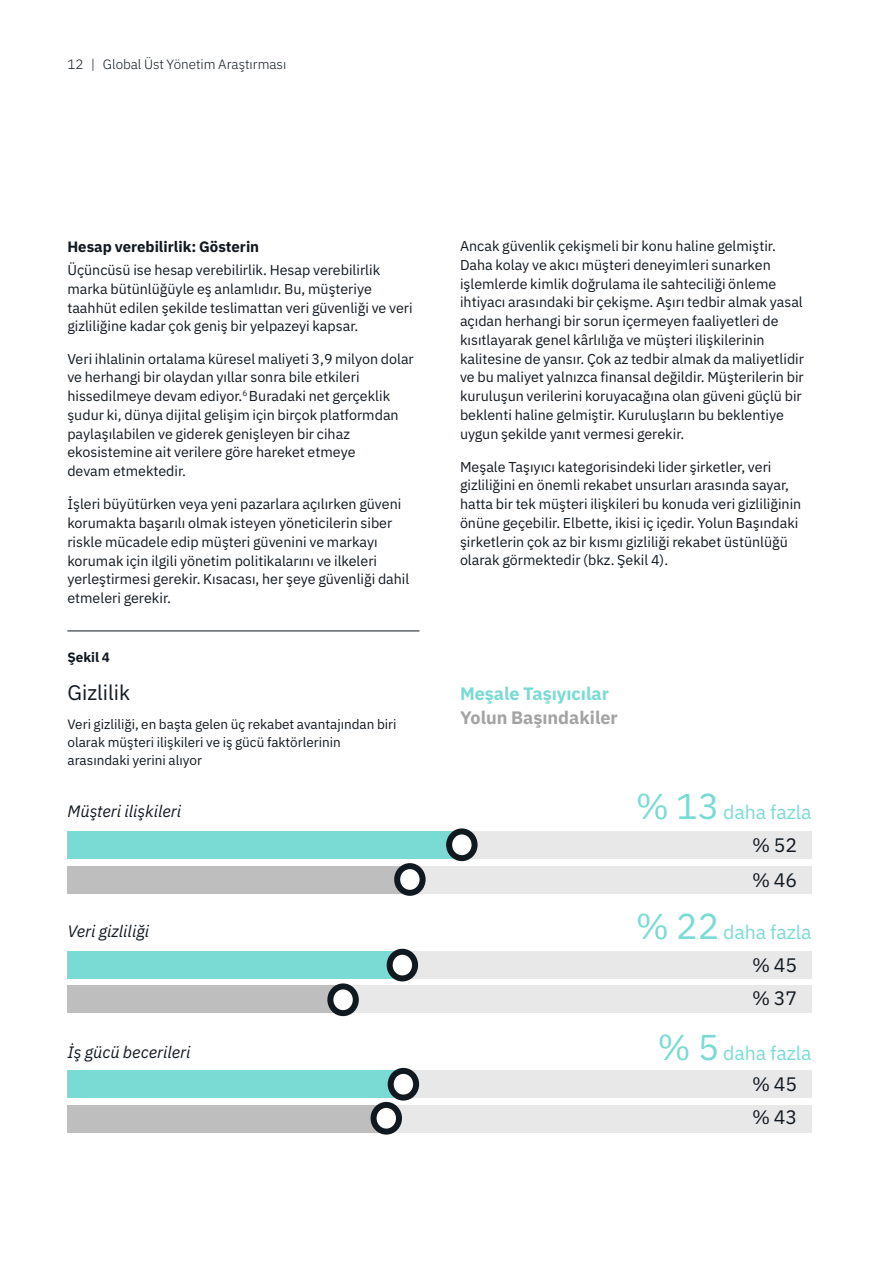
<style>
.page{position:relative;width:893px;height:1263px;background:#fff}
.page>*{position:absolute;margin:0;border:0;box-sizing:border-box;transform-origin:0 0}
.t1{font:21px "IBM Plex Sans";color:#101820}
.t2{font:19.5px/33px "IBM Plex Sans";color:#7adbd4}
.t3{font:19.5px "IBM Plex Sans";color:#101820}
.t4{font:700 18px "IBM Plex Sans";color:#7adbd4}
.t5{font:700 18px "IBM Plex Sans";color:#a4a3a3}
.t6{font:italic 16.5px "IBM Plex Sans";color:#101820}
.t7{font:700 15px "IBM Plex Sans";color:#101820}
.t8{font:14.25px/18.8px "IBM Plex Sans";color:#101820}
.t9{font:13.5px/18px "IBM Plex Sans";color:#101820}
.t10{font:300 13.5px "IBM Plex Sans";color:#101820}
.t11{font:700 13.5px "IBM Plex Sans";color:#101820}
.s1{font-size:36px}
.s2{color:#101820}
</style>
<div class="page">
<div style="left:68px;top:832px;width:744px;height:27px;background:#e9e8e8"></div>
<div style="left:68px;top:832px;width:392px;height:27px;background:#7adbd4"></div>
<div style="left:68px;top:866px;width:744px;height:27px;background:#e9e8e8"></div>
<div style="left:68px;top:866px;width:342px;height:27px;background:#bebebe"></div>
<div style="left:68px;top:951px;width:744px;height:27px;background:#e9e8e8"></div>
<div style="left:68px;top:951px;width:335px;height:27px;background:#7adbd4"></div>
<div style="left:68px;top:986px;width:744px;height:27px;background:#e9e8e8"></div>
<div style="left:68px;top:986px;width:277px;height:27px;background:#bebebe"></div>
<div style="left:68px;top:1071px;width:744px;height:27px;background:#e9e8e8"></div>
<div style="left:68px;top:1071px;width:335px;height:27px;background:#7adbd4"></div>
<div style="left:68px;top:1105px;width:744px;height:27px;background:#e9e8e8"></div>
<div style="left:68px;top:1105px;width:323px;height:27px;background:#bebebe"></div>
<hr style="left:67px;top:630px;width:352px;height:1px;background:#101820">
<div style="left:374px;top:1105px;width:25px;height:26px;background:#fff;border-radius:50%"></div>
<div style="left:371px;top:1102px;width:31px;height:32px;border:6px solid #101820;border-radius:50%"></div>
<div style="left:391px;top:1071px;width:25px;height:26px;background:#fff;border-radius:50%"></div>
<div style="left:388px;top:1068px;width:31px;height:32px;border:6px solid #101820;border-radius:50%"></div>
<svg style="left:330px;top:986px;width:26px;height:27px"></svg>
<div style="left:327px;top:983px;width:32px;height:33px;border:6px solid #101820;border-radius:50%"></div>
<div style="left:390px;top:952px;width:25px;height:26px;background:#fff;border-radius:50%"></div>
<div style="left:387px;top:949px;width:31px;height:32px;border:6px solid #101820;border-radius:50%"></div>
<svg style="left:397px;top:866px;width:26px;height:27px"></svg>
<div style="left:394px;top:863px;width:32px;height:33px;border:6px solid #101820;border-radius:50%"></div>
<svg style="left:449px;top:831px;width:26px;height:27px"></svg>
<div style="left:446px;top:828px;width:32px;height:33px;border:6px solid #101820;border-radius:50%"></div>
<p class="t10" style="left:67px;top:54px;width:220px">12 | Global Üst Yönetim Araştırması</p>
<p class="t7" style="left:67px;top:234px;width:193px">Hesap verebilirlik: Gösterin</p>
<p class="t8" style="left:67px;top:259px;width:347px">Üçüncüsü ise hesap verebilirlik. Hesap verebilirlik marka bütünlüğüyle eş anlamlıdır. Bu, müşteriye taahhüt edilen şekilde teslimattan veri güvenliği ve veri gizliliğine kadar çok geniş bir yelpazeyi kapsar.</p>
<p class="t8" style="left:67px;top:348px;width:348px">Veri ihlalinin ortalama küresel maliyeti 3,9 milyon dolar ve herhangi bir olaydan yıllar sonra bile etkileri hissedilmeye devam ediyor.<sup>6</sup> Buradaki net gerçeklik şudur ki, dünya dijital gelişim için birçok platformdan paylaşılabilen ve giderek genişleyen bir cihaz ekosistemine ait verilere göre hareket etmeye<br>devam etmektedir.</p>
<p class="t8" style="left:67px;top:494px;width:344px">İşleri büyütürken veya yeni pazarlara açılırken güveni korumakta başarılı olmak isteyen yöneticilerin siber riskle mücadele edip müşteri güvenini ve markayı korumak için ilgili yönetim politikalarını ve ilkeleri yerleştirmesi gerekir. Kısacası, her şeye güvenliği dahil etmeleri gerekir.</p>
<p class="t8" style="left:460px;top:235px;width:346px">Ancak güvenlik çekişmeli bir konu haline gelmiştir.<br>Daha kolay ve akıcı müşteri deneyimleri sunarken işlemlerde kimlik doğrulama ile sahteciliği önleme ihtiyacı arasındaki bir çekişme. Aşırı tedbir almak yasal açıdan herhangi bir sorun içermeyen faaliyetleri de kısıtlayarak genel kârlılığa ve müşteri ilişkilerinin kalitesine de yansır. Çok az tedbir almak da maliyetlidir ve bu maliyet yalnızca finansal değildir. Müşterilerin bir kuruluşun verilerini koruyacağına olan güveni güçlü bir beklenti haline gelmiştir. Kuruluşların bu beklentiye uygun şekilde yanıt vermesi gerekir.</p>
<p class="t8" style="left:460px;top:456px;width:343px">Meşale Taşıyıcı kategorisindeki lider şirketler, veri gizliliğini en önemli rekabet unsurları arasında sayar, hatta bir tek müşteri ilişkileri bu konuda veri gizliliğinin önüne geçebilir. Elbette, ikisi iç içedir. Yolun Başındaki şirketlerin çok az bir kısmı gizliliği rekabet üstünlüğü olarak görmektedir (bkz. Şekil 4).</p>
<p class="t11" style="left:68px;top:647px;width:44px">Şekil 4</p>
<h1 class="t1" style="left:68px;top:676px;width:64px">Gizlilik</h1>
<p class="t4" style="left:460px;top:679px;width:151px">Meşale Taşıyıcılar</p>
<p class="t5" style="left:460px;top:703px;width:159px">Yolun Başındakiler</p>
<p class="t9" style="left:68px;top:714px;width:331px">Veri gizliliği, en başta gelen üç rekabet avantajından biri olarak müşteri ilişkileri ve iş gücü faktörlerinin arasındaki yerini alıyor</p>
<p class="t6" style="left:68px;top:798px;width:115px">Müşteri ilişkileri</p>
<p class="t6" style="left:68px;top:918px;width:83px">Veri gizliliği</p>
<p class="t6" style="left:68px;top:1040px;width:125px">İş gücü becerileri</p>
<h2 class="t2" style="left:752px;top:795px;width:61px;line-height:32.5px;text-indent:-116px"><span class="s1">% 13</span> daha fazla <span class="s2">% 52</span></h2>
<h2 class="t3" style="left:752px;top:865px;width:47px">% 46</h2>
<h2 class="t2" style="left:752px;top:914px;width:61px;text-indent:-116px"><span class="s1">% 22</span> daha fazla <span class="s2">% 45 % 37</span></h2>
<h2 class="t2" style="left:752px;top:1036px;width:61px;line-height:31.8px;text-indent:-94px"><span class="s1">% 5</span> daha fazla <span class="s2">% 45 % 43</span></h2>
</div>
